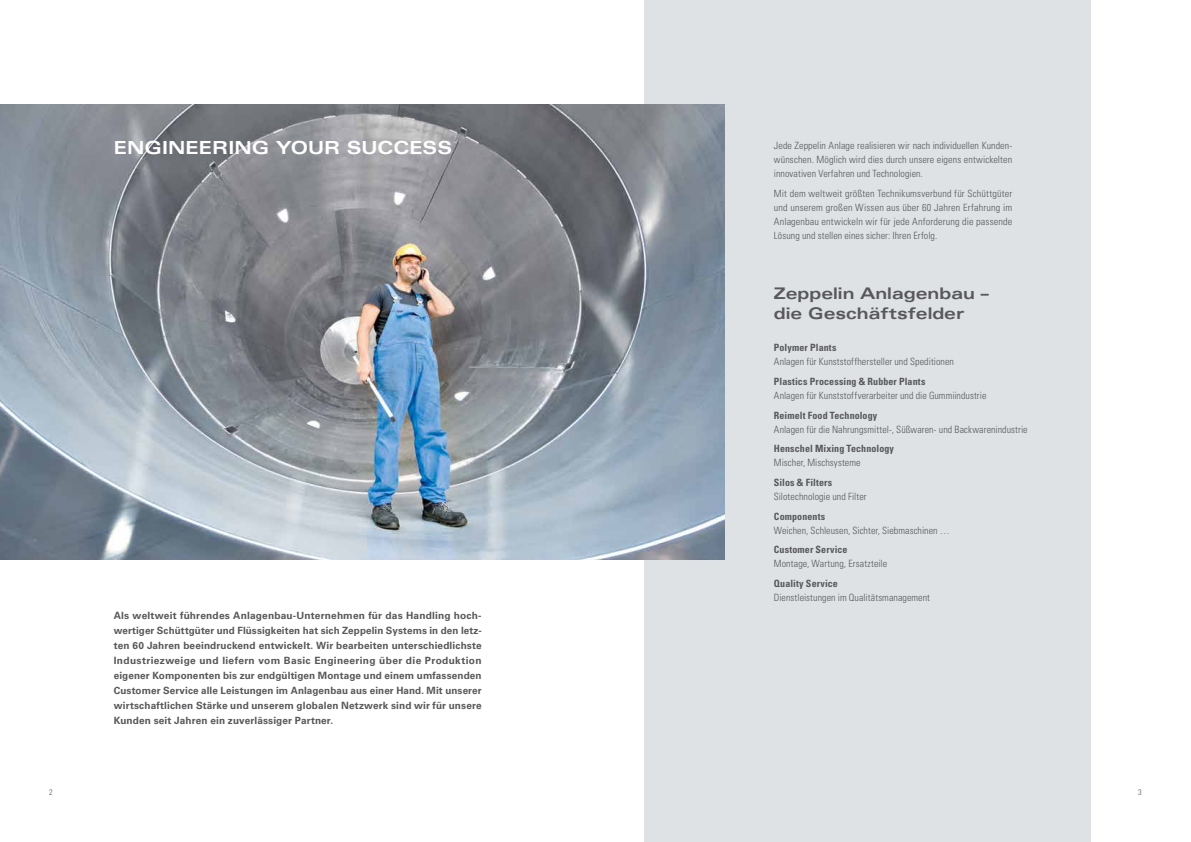
<style>
.page{position:relative;width:1191px;height:842px;background:#fff}
.page>*{position:absolute;margin:0;border:0;box-sizing:border-box;transform-origin:0 0}
.t1{font:700 expanded 18px "Univers LT Std";letter-spacing:-.005em;color:#fff}
.t2{font:700 expanded 16px/20px "Univers LT Std";color:#58585a}
.t3{font:300 condensed 10px/14px "Univers LT Std";letter-spacing:.005em;color:#58585a;text-align:justify}
.t4{font:700 10px/15px "Univers LT Std";letter-spacing:.015em;color:#58585a;text-align:justify}
.t5{font:700 condensed 10px "Univers LT Std";letter-spacing:.01em;color:#58585a}
.t6{font:300 condensed 8px "Univers LT Std";color:#58585a}
</style>
<div class="page">
<div style="left:644px;top:0;width:447px;height:842px;background:#dee2e5"></div>
<img style="left:0;top:105px;width:724px;height:455px">
<h1 class="t1" style="left:114px;top:138px;width:340px">ENGINEERING YOUR SUCCESS</h1>
<p class="t3" style="left:774px;top:138px;width:240px">Jede Zeppelin Anlage realisieren wir nach individuellen Kunden&shy;wünschen. Möglich wird dies durch unsere eigens entwickelten innovativen Verfahren und Technologien.</p>
<p class="t3" style="left:774px;top:186px;width:240px">Mit dem weltweit größten Technikumsverbund für Schüttgüter und unserem großen Wissen aus über 60 Jahren Erfahrung im Anlagenbau entwickeln wir für jede Anforderung die passende Lösung und stellen eines sicher: Ihren Erfolg.</p>
<h2 class="t2" style="left:774px;top:284px;width:216px">Zeppelin Anlagenbau – die Geschäftsfelder</h2>
<p class="t4" style="left:114px;top:608px;width:369px">Als weltweit führendes Anlagenbau-Unternehmen für das Handling hoch&shy;wertiger Schüttgüter und Flüssigkeiten hat sich Zeppelin Systems in den letz&shy;ten 60 Jahren beeindruckend entwickelt. Wir bearbeiten unterschiedlichste Industriezweige und liefern vom Basic Engineering über die Produktion eigener Komponenten bis zur endgültigen Montage und einem umfassenden Customer Service alle Leistungen im Anlagenbau aus einer Hand. Mit unserer wirtschaftlichen Stärke und unserem globalen Netzwerk sind wir für unsere Kunden seit Jahren ein zuverlässiger Partner.</p>
<p class="t5" style="left:774px;top:341px;width:64px">Polymer Plants</p>
<p class="t3" style="left:774px;top:355px;width:181px">Anlagen für Kunststoffhersteller und Speditionen</p>
<p class="t5" style="left:774px;top:375px;width:153px">Plastics Processing &amp; Rubber Plants</p>
<p class="t3" style="left:774px;top:388px;width:214px">Anlagen für Kunststoffverarbeiter und die Gummiindustrie</p>
<p class="t5" style="left:774px;top:409px;width:105px">Reimelt Food Technology</p>
<p class="t3" style="left:774px;top:422px;width:255px">Anlagen für die Nahrungsmittel-, Süßwaren- und Backwarenindustrie</p>
<p class="t5" style="left:774px;top:442px;width:122px">Henschel Mixing Technology</p>
<p class="t3" style="left:774px;top:456px;width:88px">Mischer, Mischsysteme</p>
<p class="t5" style="left:774px;top:476px;width:60px">Silos &amp; Filters</p>
<p class="t3" style="left:774px;top:489px;width:94px">Silotechnologie und Filter</p>
<p class="t5" style="left:774px;top:510px;width:53px">Components</p>
<p class="t3" style="left:774px;top:523px;width:177px">Weichen, Schleusen, Sichter, Siebmaschinen …</p>
<p class="t5" style="left:774px;top:543px;width:75px">Customer Service</p>
<p class="t3" style="left:774px;top:557px;width:115px">Montage, Wartung, Ersatzteile</p>
<p class="t5" style="left:774px;top:577px;width:66px">Quality Service</p>
<p class="t3" style="left:774px;top:590px;width:158px">Dienstleistungen im Qualitätsmanagement</p>
<p class="t6" style="left:49px;top:788px;width:5px">2</p>
<p class="t6" style="left:1138px;top:788px;width:5px">3</p>
</div>
